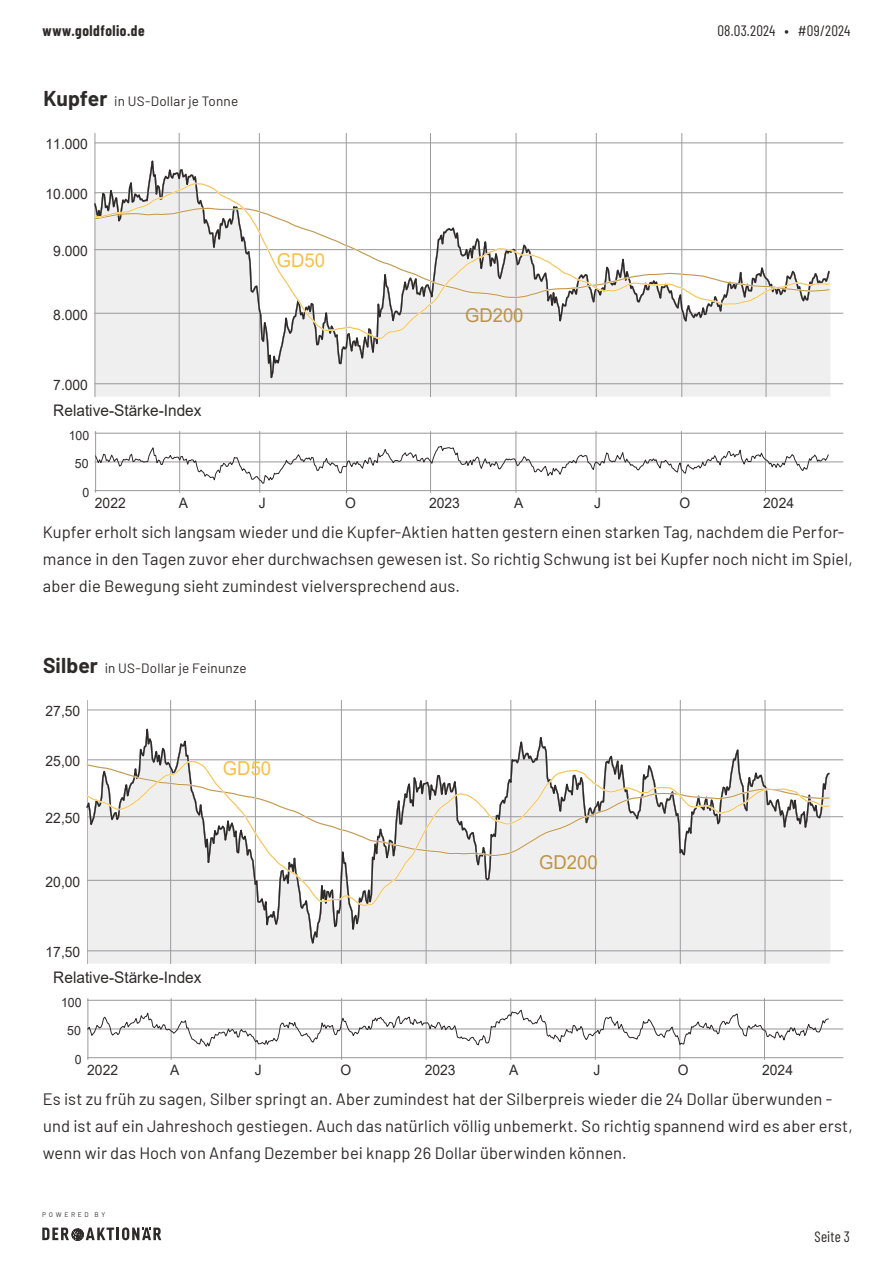
<style>
.page{position:relative;width:893px;height:1263px;background:#fff}
.page>*{position:absolute;margin:0;border:0;box-sizing:border-box;transform-origin:0 0}
.t1{font:19.2px "Arial";color:#bf9545}
.t2{font:19.2px "Arial";color:#f7bf48}
.t3{font:16.5px/27px "Barlow";letter-spacing:.005em;color:#2e2a29}
.t4{font:15.9px "Arial";color:#2e2a29}
.t5{font:15px "Barlow Condensed";letter-spacing:.015em;color:#2e2a29}
.t6{font:700 15px "Barlow Condensed";letter-spacing:.035em;color:#2e2a29}
.t7{font:14.4px "Arial";color:#2e2a29}
.t8{font:13.5px "Barlow";letter-spacing:.015em;color:#2e2a29}
.t9{font:12.75px "Arial";color:#2e2a29}
.t10{font:6.75px "Barlow";letter-spacing:.385em;color:#2e2a29}
.s1{font-weight:700;font-size:21px}
</style>
<div class="page">
<svg style="left:42px;top:1227px;width:119px;height:14px"></svg>
<svg style="left:88px;top:951px;width:742px;height:12px;fill:#efeff0"></svg>
<hr style="left:87px;top:700px;width:1px;height:263px;background:#9a999b">
<hr style="left:170px;top:700px;width:1px;height:263px;background:#9a999b">
<hr style="left:255px;top:700px;width:1px;height:263px;background:#9a999b">
<hr style="left:341px;top:700px;width:1px;height:263px;background:#9a999b">
<hr style="left:426px;top:700px;width:1px;height:263px;background:#9a999b">
<hr style="left:511px;top:700px;width:1px;height:263px;background:#9a999b">
<hr style="left:595px;top:700px;width:1px;height:263px;background:#9a999b">
<hr style="left:680px;top:700px;width:1px;height:263px;background:#9a999b">
<hr style="left:765px;top:700px;width:1px;height:263px;background:#9a999b">
<hr style="left:87px;top:710px;width:756px;height:1px;background:#9a999b">
<hr style="left:87px;top:759px;width:756px;height:1px;background:#9a999b">
<hr style="left:87px;top:816px;width:756px;height:1px;background:#9a999b">
<hr style="left:87px;top:880px;width:756px;height:1px;background:#9a999b">
<hr style="left:87px;top:950px;width:756px;height:1px;background:#9a999b">
<svg style="left:87px;top:711px;width:744px;height:239px"></svg>
<svg style="left:86px;top:761px;width:744px;height:145px"></svg>
<hr style="left:88px;top:999px;width:1px;height:60px;background:#9a999b">
<hr style="left:171px;top:999px;width:1px;height:60px;background:#9a999b">
<hr style="left:255px;top:999px;width:1px;height:60px;background:#9a999b">
<hr style="left:341px;top:999px;width:1px;height:60px;background:#9a999b">
<hr style="left:426px;top:999px;width:1px;height:60px;background:#9a999b">
<hr style="left:510px;top:999px;width:1px;height:60px;background:#9a999b">
<hr style="left:595px;top:999px;width:1px;height:60px;background:#9a999b">
<hr style="left:680px;top:999px;width:1px;height:60px;background:#9a999b">
<hr style="left:764px;top:999px;width:1px;height:60px;background:#9a999b">
<hr style="left:87px;top:1000px;width:756px;height:1px;background:#9a999b">
<hr style="left:87px;top:1029px;width:756px;height:1px;background:#9a999b">
<hr style="left:87px;top:1057px;width:756px;height:1px;background:#9a999b">
<svg style="left:87px;top:1009px;width:742px;height:39px"></svg>
<div style="left:96px;top:387px;width:734px;height:9px;background:#efeff0"></div>
<hr style="left:95px;top:133px;width:1px;height:263px;background:#9a999b">
<hr style="left:179px;top:133px;width:1px;height:263px;background:#9a999b">
<hr style="left:259px;top:133px;width:1px;height:263px;background:#9a999b">
<hr style="left:346px;top:133px;width:1px;height:263px;background:#9a999b">
<hr style="left:430px;top:133px;width:1px;height:263px;background:#9a999b">
<hr style="left:516px;top:133px;width:1px;height:263px;background:#9a999b">
<hr style="left:596px;top:133px;width:1px;height:263px;background:#9a999b">
<hr style="left:682px;top:133px;width:1px;height:263px;background:#9a999b">
<hr style="left:766px;top:133px;width:1px;height:263px;background:#9a999b">
<hr style="left:95px;top:143px;width:748px;height:1px;background:#9a999b">
<hr style="left:95px;top:192px;width:748px;height:1px;background:#9a999b">
<hr style="left:95px;top:249px;width:748px;height:1px;background:#9a999b">
<hr style="left:95px;top:313px;width:748px;height:1px;background:#9a999b">
<hr style="left:95px;top:383px;width:748px;height:1px;background:#9a999b">
<svg style="left:94px;top:148px;width:737px;height:239px"></svg>
<svg style="left:94px;top:183px;width:736px;height:156px"></svg>
<hr style="left:95px;top:432px;width:1px;height:60px;background:#9a999b">
<hr style="left:179px;top:432px;width:1px;height:60px;background:#9a999b">
<hr style="left:259px;top:432px;width:1px;height:60px;background:#9a999b">
<hr style="left:346px;top:432px;width:1px;height:60px;background:#9a999b">
<hr style="left:430px;top:432px;width:1px;height:60px;background:#9a999b">
<hr style="left:516px;top:432px;width:1px;height:60px;background:#9a999b">
<hr style="left:596px;top:432px;width:1px;height:60px;background:#9a999b">
<hr style="left:681px;top:432px;width:1px;height:60px;background:#9a999b">
<hr style="left:765px;top:432px;width:1px;height:60px;background:#9a999b">
<hr style="left:95px;top:433px;width:748px;height:1px;background:#9a999b">
<hr style="left:95px;top:462px;width:748px;height:1px;background:#9a999b">
<hr style="left:95px;top:490px;width:748px;height:1px;background:#9a999b">
<svg style="left:95px;top:445px;width:734px;height:39px"></svg>
<p class="t6" style="left:43px;top:20px;width:104px">www.goldfolio.de</p>
<p class="t5" style="left:717px;top:20px;width:135px">08.03.2024 • #09/2024</p>
<p class="t8" style="left:44px;top:92px;width:196px"><span class="s1">Kupfer</span> in US-Dollar je Tonne</p>
<p class="t7" style="left:46px;top:134px;width:44px">11.000</p>
<p class="t7" style="left:46px;top:184px;width:44px">10.000</p>
<p class="t7" style="left:53px;top:241px;width:36px">9.000</p>
<p class="t7" style="left:53px;top:305px;width:36px">8.000</p>
<p class="t2" style="left:277px;top:247px;width:50px">GD50</p>
<p class="t1" style="left:465px;top:302px;width:60px">GD200</p>
<p class="t7" style="left:53px;top:375px;width:36px">7.000</p>
<p class="t4" style="left:53px;top:399px;width:150px">Relative-Stärke-Index</p>
<p class="t9" style="left:69px;top:426px;width:22px">100</p>
<p class="t9" style="left:75px;top:455px;width:15px">50</p>
<p class="t9" style="left:83px;top:484px;width:8px">0</p>
<p class="t7" style="left:95px;top:493px;width:32px">2022</p>
<p class="t7" style="left:179px;top:493px;width:11px">A</p>
<p class="t7" style="left:259px;top:493px;width:8px">J</p>
<p class="t7" style="left:345px;top:493px;width:12px">O</p>
<p class="t7" style="left:429px;top:493px;width:32px">2023</p>
<p class="t7" style="left:514px;top:493px;width:11px">A</p>
<p class="t7" style="left:594px;top:493px;width:8px">J</p>
<p class="t7" style="left:679px;top:493px;width:12px">O</p>
<p class="t7" style="left:763px;top:493px;width:32px">2024</p>
<p class="t3" style="left:43px;top:518px;width:811px">Kupfer erholt sich langsam wieder und die Kupfer-Aktien hatten gestern einen starken Tag, nachdem die Perfor&shy;mance in den Tagen zuvor eher durchwachsen gewesen ist. So richtig Schwung ist bei Kupfer noch nicht im Spiel, aber die Bewegung sieht zumindest vielversprechend aus.</p>
<p class="t8" style="left:43px;top:659px;width:205px"><span class="s1">Silber</span> in US-Dollar je Feinunze</p>
<p class="t7" style="left:46px;top:701px;width:36px">27,50</p>
<p class="t7" style="left:46px;top:751px;width:36px">25,00</p>
<p class="t7" style="left:46px;top:808px;width:36px">22,50</p>
<p class="t7" style="left:46px;top:872px;width:36px">20,00</p>
<p class="t2" style="left:223px;top:755px;width:50px">GD50</p>
<p class="t1" style="left:539px;top:849px;width:60px">GD200</p>
<p class="t7" style="left:46px;top:942px;width:36px">17,50</p>
<p class="t4" style="left:53px;top:966px;width:150px">Relative-Stärke-Index</p>
<p class="t9" style="left:61px;top:993px;width:22px">100</p>
<p class="t9" style="left:67px;top:1022px;width:15px">50</p>
<p class="t9" style="left:75px;top:1051px;width:8px">0</p>
<p class="t7" style="left:87px;top:1060px;width:32px">2022</p>
<p class="t7" style="left:170px;top:1060px;width:11px">A</p>
<p class="t7" style="left:255px;top:1060px;width:8px">J</p>
<p class="t7" style="left:340px;top:1060px;width:12px">O</p>
<p class="t7" style="left:425px;top:1060px;width:32px">2023</p>
<p class="t7" style="left:509px;top:1060px;width:11px">A</p>
<p class="t7" style="left:593px;top:1060px;width:8px">J</p>
<p class="t7" style="left:678px;top:1060px;width:12px">O</p>
<p class="t7" style="left:762px;top:1060px;width:32px">2024</p>
<p class="t3" style="left:43px;top:1085px;width:811px">Es ist zu früh zu sagen, Silber springt an. Aber zumindest hat der Silberpreis wieder die 24 Dollar überwunden - und ist auf ein Jahreshoch gestiegen. Auch das natürlich völlig unbemerkt. So richtig spannend wird es aber erst, wenn wir das Hoch von Anfang Dezember bei knapp 26 Dollar überwinden können.</p>
<p class="t10" style="left:42px;top:1210px;width:64px">POWERED BY</p>
<p class="t5" style="left:815px;top:1225px;width:37px">Seite 3</p>
</div>
